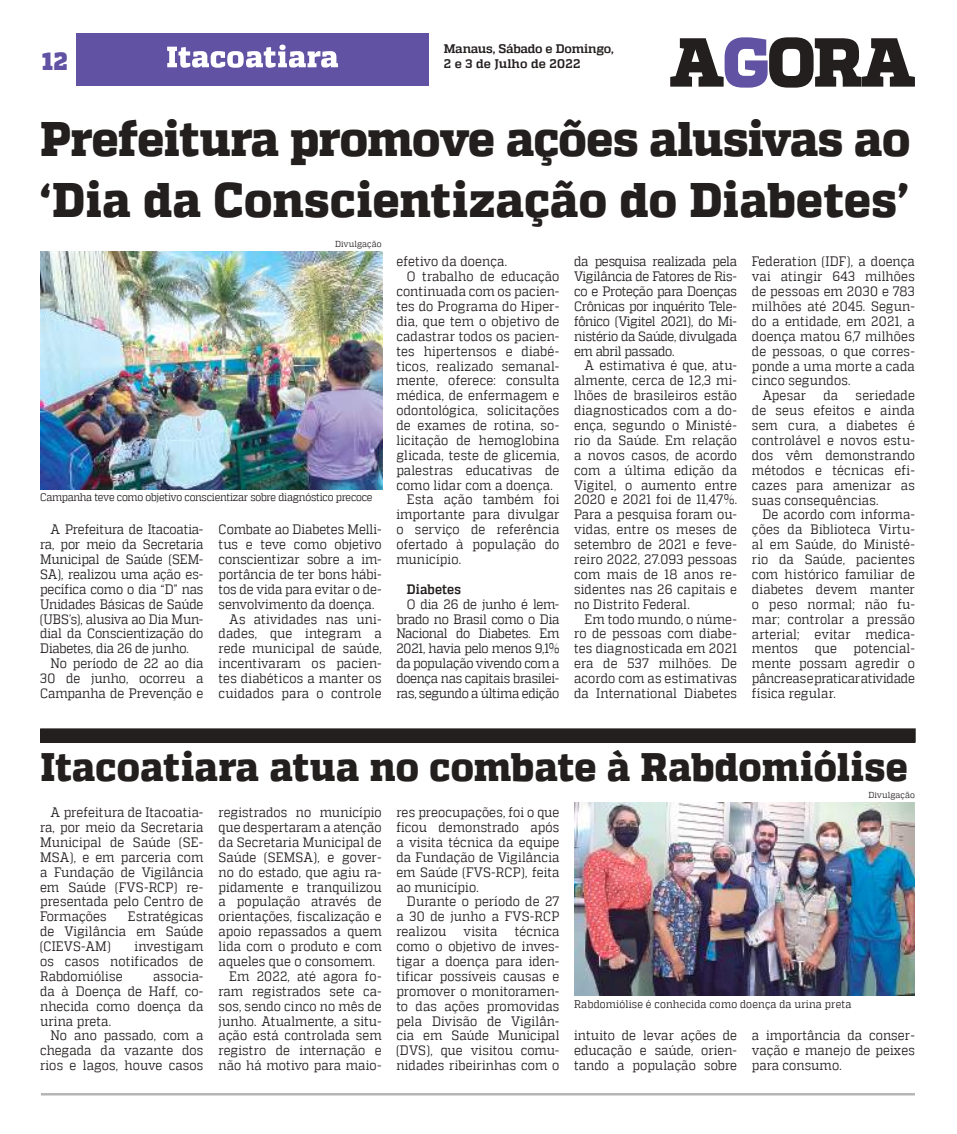
<style>
.page{position:relative;width:957px;height:1134px;background:#fff}
.page>*{position:absolute;margin:0;border:0;box-sizing:border-box;transform-origin:0 0}
.t1{font:800 48.38px/60.8px "MW Quadon";letter-spacing:-.005em;color:#241f1f;scale:.94 1}
.t2{font:800 39.75px "MW Quadon";letter-spacing:.005em;color:#241f1f;scale:.94 1}
.t3{font:900 24.75px "MW Quadon";color:#6152a3;scale:.94 1}
.t4{font:13.62px/14.9px "MW Quadon";letter-spacing:.01em;color:#241f1f;text-align:justify;scale:.89 1}
.t5{font:13.62px "MW Quadon";letter-spacing:-.01em;color:#241f1f;scale:.89 1}
.t6{font:700 13.62px "MW Quadon";letter-spacing:.015em;color:#241f1f;scale:.89 1}
.t7{font:700 12.38px/15.5px "MW Quadon";letter-spacing:-.01em;color:#241f1f}
.t8{font:11px "MW Quadon";letter-spacing:-.015em;color:#241f1f;scale:.9 1}
.t9{font:11px "MW Quadon";letter-spacing:.02em;color:#241f1f;scale:.9 1}
.t10{font:8.62px "MW Quadon";letter-spacing:.01em;color:#241f1f;scale:.94 1}
</style>
<div class="page">
<img style="left:41px;top:251px;width:341px;height:239px">
<hr style="left:41px;top:1093px;width:874px;height:2px;background:#b5b5b6">
<svg style="left:670px;top:37px;width:245px;height:51px"></svg>
<div style="left:76px;top:34px;width:353px;height:52px;background:#6152a3"></div>
<svg style="left:167px;top:45px;width:171px;height:23px"></svg>
<div style="left:41px;top:729px;width:874px;height:13px;background:#241f1f"></div>
<div style="left:40px;top:728px;width:875px;height:15px;border:1px solid #241f1f"></div>
<img style="left:574px;top:802px;width:341px;height:194px">
<h3 class="t3" style="left:42px;top:46px;width:28px">12</h3>
<p class="t7" style="left:444px;top:41px;width:171px">Manaus, Sábado e Domingo,<br>2 e 3 de Julho de 2022</p>
<h1 class="t1" style="left:41px;top:110px;width:926px">Prefeitura promove ações alusivas ao ‘Dia da Conscientização do Diabetes’</h1>
<p class="t10" style="left:335px;top:239px;width:51px">Divulgação</p>
<p class="t8" style="left:40px;top:491px;width:371px">Campanha teve como objetivo conscientizar sobre diagnóstico precoce</p>
<p class="t4" style="left:40px;top:522px;width:185px;text-indent:10px">A Prefeitura de Itacoatia&shy;ra, por meio da Secretaria Municipal de Saúde (SEM-SA), realizou uma ação es&shy;pecífica como o dia “D” nas Unidades Básicas de Saúde (UBS’s), alusiva ao Dia Mun&shy;dial da Conscientização do Diabetes, dia 26 de junho.</p>
<p class="t4" style="left:40px;top:656px;width:185px;text-indent:10px">No período de 22 ao dia 30 de junho, ocorreu a Campanha de Prevenção e</p>
<p class="t4" style="left:219px;top:522px;width:185px">Combate ao Diabetes Melli-</p>
<p class="t4" style="left:219px;top:537px;width:185px">tus e teve como objetivo</p>
<p class="t4" style="left:219px;top:552px;width:185px">conscientizar sobre a im-</p>
<p class="t4" style="left:219px;top:567px;width:185px">portância de ter bons hábi-</p>
<p class="t4" style="left:219px;top:581px;width:185px">tos de vida para evitar o de-</p>
<p class="t5" style="left:219px;top:596px;width:176px">senvolvimento da doença.</p>
<p class="t4" style="left:229px;top:611px;width:173px">As atividades nas uni-</p>
<p class="t4" style="left:219px;top:626px;width:185px">dades, que integram a</p>
<p class="t4" style="left:219px;top:641px;width:185px">rede municipal de saúde,</p>
<p class="t4" style="left:219px;top:656px;width:185px">incentivaram os pacien-</p>
<p class="t4" style="left:219px;top:671px;width:185px">tes diabéticos a manter os</p>
<p class="t4" style="left:219px;top:686px;width:185px">cuidados para o controle</p>
<p class="t4" style="left:396px;top:254px;width:126px">efetivo da doença.</p>
<p class="t4" style="left:407px;top:269px;width:173px">O trabalho de educação</p>
<p class="t4" style="left:396px;top:284px;width:185px">continuada com os pacien-</p>
<p class="t4" style="left:396px;top:299px;width:185px">tes do Programa do Hiper-</p>
<p class="t4" style="left:396px;top:314px;width:185px">dia, que tem o objetivo de</p>
<p class="t4" style="left:396px;top:328px;width:185px">cadastrar todos os pacien-</p>
<p class="t4" style="left:396px;top:343px;width:185px">tes hipertensos e diabé-</p>
<p class="t4" style="left:396px;top:358px;width:185px">ticos, realizado semanal-</p>
<p class="t4" style="left:396px;top:373px;width:185px">mente, oferece: consulta</p>
<p class="t4" style="left:396px;top:388px;width:185px">médica, de enfermagem e</p>
<p class="t4" style="left:396px;top:403px;width:185px">odontológica, solicitações</p>
<p class="t4" style="left:396px;top:418px;width:185px">de exames de rotina, so-</p>
<p class="t4" style="left:396px;top:433px;width:185px">licitação de hemoglobina</p>
<p class="t4" style="left:396px;top:448px;width:185px">glicada, teste de glicemia,</p>
<p class="t4" style="left:396px;top:462px;width:185px">palestras educativas de</p>
<p class="t4" style="left:396px;top:477px;width:177px">como lidar com a doença.</p>
<p class="t4" style="left:407px;top:492px;width:173px">Esta ação também foi</p>
<p class="t4" style="left:396px;top:507px;width:185px">importante para divulgar</p>
<p class="t4" style="left:396px;top:522px;width:185px">o serviço de referência</p>
<p class="t4" style="left:396px;top:537px;width:185px">ofertado à população do</p>
<p class="t4" style="left:396px;top:552px;width:74px">município.</p>
<p class="t6" style="left:407px;top:581px;width:63px">Diabetes</p>
<p class="t4" style="left:396px;top:596px;width:185px;text-indent:10px">O dia 26 de junho é lem&shy;brado no Brasil como o Dia Nacional do Diabetes. Em 2021, havia pelo menos 9,1% da população vivendo com a doença nas capitais brasilei&shy;ras, segundo a última edição</p>
<p class="t4" style="left:574px;top:254px;width:185px">da pesquisa realizada pela Vigilância de Fatores de Ris&shy;co e Proteção para Doenças Crônicas por inquérito Tele&shy;fônico (Vigitel 2021), do Mi&shy;nistério da Saúde, divulgada em abril passado.</p>
<p class="t4" style="left:574px;top:358px;width:185px;text-indent:10px">A estimativa é que, atu&shy;almente, cerca de 12,3 mi&shy;lhões de brasileiros estão diagnosticados com a do&shy;ença, segundo o Ministé&shy;rio da Saúde. Em relação a novos casos, de acordo com a última edição da Vigitel, o aumento entre 2020 e 2021 foi de 11,47%.<br>Para a pesquisa foram ou&shy;vidas, entre os meses de setembro de 2021 e feve&shy;reiro 2022, 27.093 pessoas com mais de 18 anos re&shy;sidentes nas 26 capitais e no Distrito Federal.</p>
<p class="t4" style="left:574px;top:611px;width:185px;text-indent:10px">Em todo mundo, o núme&shy;ro de pessoas com diabe&shy;tes diagnosticada em 2021 era de 537 milhões. De acordo com as estimativas da International Diabetes</p>
<p class="t4" style="left:752px;top:254px;width:185px">Federation (IDF), a doença</p>
<p class="t4" style="left:752px;top:269px;width:185px">vai atingir 643 milhões</p>
<p class="t4" style="left:752px;top:284px;width:185px">de pessoas em 2030 e 783</p>
<p class="t4" style="left:752px;top:299px;width:185px">milhões até 2045. Segun-</p>
<p class="t4" style="left:752px;top:314px;width:185px">do a entidade, em 2021, a</p>
<p class="t4" style="left:752px;top:328px;width:185px">doença matou 6,7 milhões</p>
<p class="t4" style="left:752px;top:343px;width:185px">de pessoas, o que corres-</p>
<p class="t4" style="left:752px;top:358px;width:185px">ponde a uma morte a cada</p>
<p class="t4" style="left:752px;top:373px;width:112px">cinco segundos.</p>
<p class="t4" style="left:762px;top:388px;width:51px">Apesar</p>
<p class="t4" style="left:823px;top:388px;width:18px">da</p>
<p class="t4" style="left:752px;top:388px;width:185px;text-indent:104px">seriedade de seus efeitos e ainda sem cura, a diabetes é controlável e novos estu&shy;dos vêm demonstrando métodos e técnicas efi&shy;cazes para amenizar as suas consequências.</p>
<p class="t4" style="left:752px;top:507px;width:185px;text-indent:10px">De acordo com informa&shy;ções da Biblioteca Virtu&shy;al em Saúde, do Ministé&shy;rio da Saúde, pacientes com histórico familiar de diabetes devem manter o peso normal; não fu&shy;mar; controlar a pressão arterial; evitar medica&shy;mentos que potencial&shy;mente possam agredir o pâncreas e praticar atividade física regular.</p>
<h2 class="t2" style="left:41px;top:743px;width:924px">Itacoatiara atua no combate à Rabdomiólise</h2>
<p class="t4" style="left:40px;top:805px;width:185px;text-indent:10px">A prefeitura de Itacoatia&shy;ra, por meio da Secretaria Municipal de Saúde (SE-MSA), e em parceria com a Fundação de Vigilância em Saúde (FVS-RCP) re&shy;presentada pelo Centro de Formações</p>
<p class="t10" style="left:868px;top:790px;width:51px">Divulgação</p>
<p class="t4" style="left:219px;top:805px;width:185px">registrados no município</p>
<p class="t4" style="left:219px;top:820px;width:185px">que despertaram a atenção</p>
<p class="t4" style="left:219px;top:835px;width:185px">da Secretaria Municipal de</p>
<p class="t4" style="left:219px;top:849px;width:185px">Saúde (SEMSA), e gover-</p>
<p class="t4" style="left:219px;top:864px;width:185px">no do estado, que agiu ra-</p>
<p class="t4" style="left:219px;top:879px;width:185px">pidamente e tranquilizou</p>
<p class="t4" style="left:219px;top:894px;width:185px">a população através de</p>
<p class="t4" style="left:219px;top:909px;width:185px">orientações, fiscalização e</p>
<p class="t4" style="left:219px;top:924px;width:185px">apoio repassados a quem</p>
<p class="t4" style="left:219px;top:939px;width:185px">lida com o produto e com</p>
<p class="t4" style="left:219px;top:954px;width:177px">aqueles que o consomem.</p>
<p class="t4" style="left:229px;top:969px;width:173px">Em 2022, até agora fo-</p>
<p class="t4" style="left:219px;top:983px;width:185px">ram registrados sete ca-</p>
<p class="t4" style="left:219px;top:998px;width:185px">sos, sendo cinco no mês de</p>
<p class="t4" style="left:219px;top:1013px;width:185px">junho. Atualmente, a situ-</p>
<p class="t4" style="left:219px;top:1028px;width:185px">ação está controlada sem</p>
<p class="t4" style="left:219px;top:1043px;width:185px">registro de internação e</p>
<p class="t4" style="left:219px;top:1058px;width:185px">não há motivo para maio-</p>
<p class="t4" style="left:396px;top:805px;width:185px">res preocupações, foi o que ficou demonstrado após a visita técnica da equipe da Fundação de Vigilância em Saúde (FVS-RCP), feita ao município.</p>
<p class="t4" style="left:396px;top:894px;width:185px;text-indent:10px">Durante o período de 27 a 30 de junho a FVS-RCP realizou</p>
<p class="t4" style="left:40px;top:909px;width:185px;text-indent:88px">Estratégicas de Vigilância em Saúde (CIEVS-AM)</p>
<p class="t4" style="left:396px;top:924px;width:185px;text-indent:119px">técnica como o objetivo de inves&shy;tigar a doença para iden&shy;tificar possíveis causas e promover o monitoramen&shy;to das ações promovidas pela Divisão de Vigilân&shy;cia em Saúde Municipal (DVS), que visitou comu&shy;nidades ribeirinhas com o</p>
<p class="t4" style="left:463px;top:924px;width:40px">visita</p>
<p class="t4" style="left:40px;top:939px;width:185px;text-indent:94px">investigam os casos notificados de Rabdomiólise</p>
<p class="t4" style="left:40px;top:968px;width:185px;text-indent:113px">associa&shy;da à Doença de Haff, co&shy;nhecida como doença da urina preta.</p>
<p class="t4" style="left:40px;top:1028px;width:185px;text-indent:10px">No ano passado, com a chegada da vazante dos rios e lagos, houve casos</p>
<p class="t9" style="left:574px;top:997px;width:310px">Rabdomiólise é conhecida como doença da urina preta</p>
<p class="t4" style="left:574px;top:1028px;width:185px">intuito de levar ações de educação e saúde, orien&shy;tando a população sobre</p>
<p class="t4" style="left:752px;top:1028px;width:185px">a importância da conser&shy;vação e manejo de peixes para consumo.</p>
</div>
